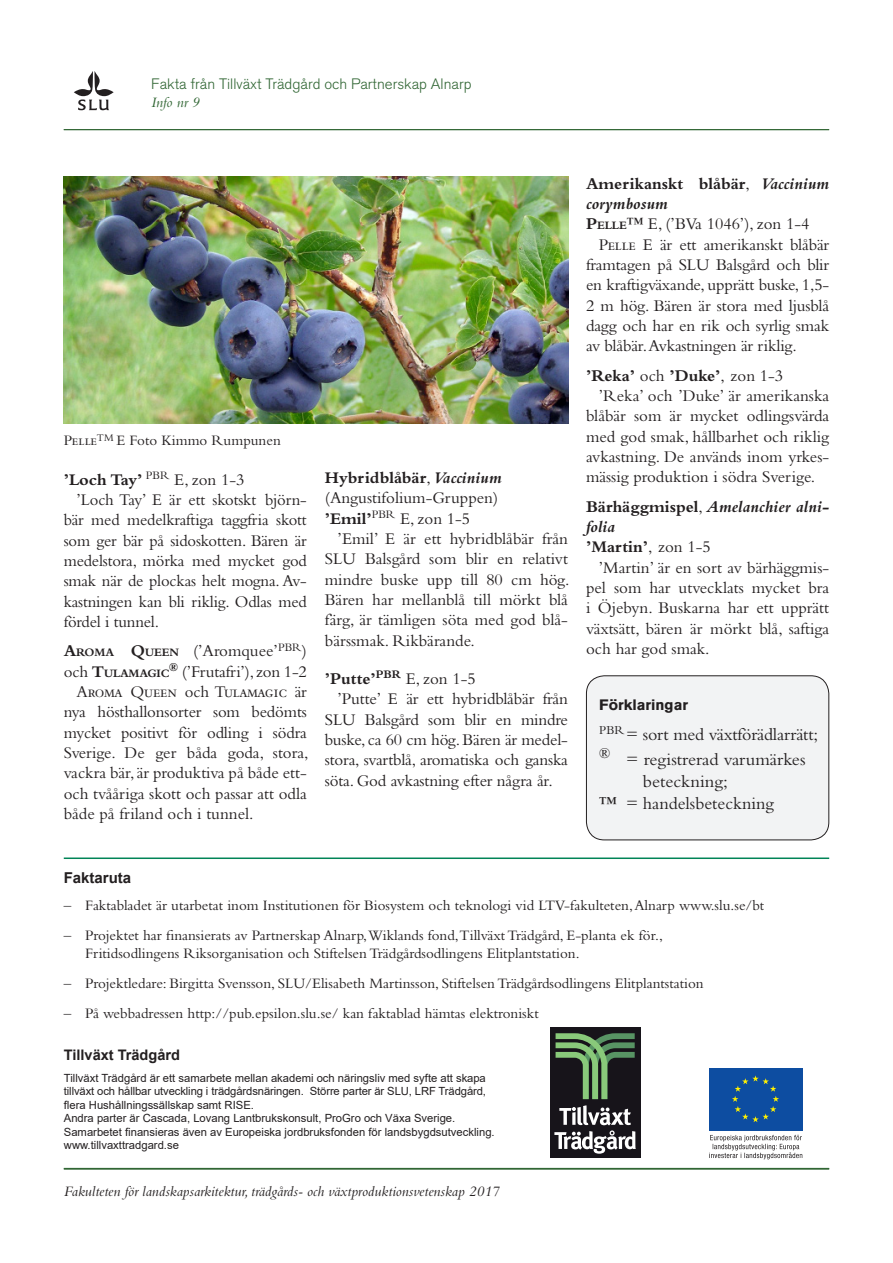
<style>
.page{position:relative;width:893px;height:1263px;background:#fff}
.page>*{position:absolute;margin:0;border:0;box-sizing:border-box;transform-origin:0 0}
.Brödtext_utan_indrag{font:18px "Bembo Std";color:#231f20}
.Brödtext{font:16.95px/20.4px "Bembo Std";color:#231f20;text-align:justify}
.Brödtext_utan_indrag-2{font:16.95px/20.4px "Bembo Std";color:#231f20}
.Brödtext_utan_indrag-3{font:italic 700 16.95px/20.4px "Bembo Std";color:#231f20}
.Brödtext_utan_indrag-4{font:700 16.95px "Bembo Std";color:#231f20}
.Text_Faktaruta{font:15px/18px "Bembo Std";color:#231f20}
.Fot{font:italic 15px "Bembo Std";color:#231f20}
.t1{font:300 15px "Akzidenz Grotesk BQ";color:#316634}
.Bildtext{font:15px "Bembo Std";color:#231f20}
.Underrubrik{font:700 15px "Akzidenz Grotesk BQ";color:#231f20}
.Brödtext-2{font:700 15px "Arial";color:#231f20}
.t2{font:italic 15px "Bembo Std";color:#316634}
.Text_Faktaruta-2{font:700 14.55px "Arial";color:#231f20}
.Brödtext_utan_indrag-5{font:700 11.85px "Bembo Std";letter-spacing:-.015em;color:#231f20}
.Text_Faktaruta-3{font:11.25px/13.5px "Arial";color:#231f20;text-align:justify}
.s1{font-weight:400}
.s2{font-weight:700}
.s3{font-weight:700;font-size:11.85px}
.s4{font-weight:400;font-size:16.95px}
.s5{font-size:16.95px}
.s6{font-weight:700;font-style:italic}
.s7{font-style:normal}
.s8{font-weight:400;font-style:normal}
</style>
<div class="page">
<svg style="left:74px;top:71px;width:40px;height:39px"></svg>
<hr style="left:64px;top:1168px;width:765px;height:1px;background:#316634">
<hr style="left:64px;top:129px;width:765px;height:1px;background:#316634">
<hr style="left:64px;top:857px;width:765px;height:2px;background:#008457">
<div style="left:709px;top:1068px;width:93px;height:62px;background:#0d4da1"></div>
<svg style="left:732px;top:1075px;width:47px;height:47px"></svg>
<svg style="left:709px;top:1135px;width:93px;height:24px"></svg>
<div style="left:550px;top:1027px;width:91px;height:131px;background:#17141a"></div>
<svg style="left:554px;top:1105px;width:82px;height:49px"></svg>
<svg style="left:556px;top:1033px;width:79px;height:66px"></svg>
<img style="left:64px;top:177px;width:504px;height:247px">
<div style="left:586px;top:676px;width:243px;height:164px;background:#f2f3f4;border-radius:18px"></div>
<div style="left:586px;top:675px;width:243px;height:165px;border:1px solid #231f20;border-radius:18px"></div>
<p class="t1" style="left:151px;top:76px;width:322px">Fakta från Tillväxt Trädgård och Partnerskap Alnarp</p>
<p class="t2" style="left:151px;top:94px;width:50px">Info nr 9</p>
<p class="Bildtext" style="left:64px;top:432px;width:218px">Pelle<sup>TM</sup> E Foto Kimmo Rumpunen</p>
<p class="Brödtext_utan_indrag-4" style="left:64px;top:470px;width:182px">’Loch Tay’ <sup>PBR</sup> <span class="s1">E, zon 1-3</span></p>
<p class="Brödtext" style="left:64px;top:489px;width:245px;text-indent:13px">’Loch Tay’ E är ett skotskt björn&shy;bär med medelkraftiga taggfria skott som ger bär på sidoskotten. Bären är medelstora, mörka med mycket god smak när de plockas helt mogna. Av&shy;kastningen kan bli riklig. Odlas med fördel i tunnel.</p>
<p class="Brödtext_utan_indrag-2" style="left:64px;top:641px;width:245px"><span class="s2">A</span><span class="s3">ROMA</span> <span class="s2">Q</span><span class="s3">UEEN</span> (’Aromquee’<sup>PBR</sup>)</p>
<p class="Brödtext_utan_indrag-5" style="left:64px;top:666px;width:107px"><span class="s4">och</span> <span class="s5">T</span>ULAMAGIC</p>
<p class="Brödtext_utan_indrag-2" style="left:169px;top:661px;width:139px"><sup>®</sup> (’Frutafri’), zon 1-2</p>
<p class="Brödtext" style="left:64px;top:681px;width:246px;text-indent:13px">Aroma Queen och Tulamagic är nya hösthallonsorter som bedömts mycket positivt för odling i södra Sverige. De ger båda goda, stora, vackra bär, är produktiva på både ett&shy;och tvååriga skott och passar att odla både på friland och i tunnel.</p>
<p class="Brödtext_utan_indrag-2" style="left:325px;top:467px;width:178px"><span class="s2">Hybridblåbär</span>, <span class="s6">Vaccinium </span>(Angustifolium-Gruppen)</p>
<p class="Brödtext_utan_indrag-2" style="left:325px;top:508px;width:147px"><span class="s2">’Emil’</span><sup>PBR</sup> E, zon 1-5</p>
<p class="Brödtext" style="left:325px;top:528px;width:246px;text-indent:13px">’Emil’ E är ett hybridblåbär från SLU Balsgård som blir en relativt mindre buske upp till 80 cm hög.<br>Bären har mellanblå till mörkt blå färg, är tämligen söta med god blå&shy;bärssmak. Rikbärande.</p>
<p class="Brödtext_utan_indrag-2" style="left:325px;top:668px;width:152px"><span class="s2">’Putte’</span><sup>PBR</sup> E, zon 1-5</p>
<p class="Brödtext" style="left:325px;top:688px;width:245px;text-indent:13px">’Putte’ E är ett hybridblåbär från SLU Balsgård som blir en mindre buske, ca 60 cm hög. Bären är medel&shy;stora, svartblå, aromatiska och ganska söta. God avkastning efter några år.</p>
<p class="Brödtext_utan_indrag-3" style="left:586px;top:173px;width:245px"><span class="s7">Amerikanskt blåbär</span><span class="s8">,</span> Vaccinium corymbosum</p>
<p class="Brödtext_utan_indrag-2" style="left:586px;top:213px;width:225px"><span class="s2">P</span><span class="s3">ELLE</span>™ E, (’BVa 1046’), zon 1-4</p>
<p class="Brödtext" style="left:586px;top:234px;width:245px;text-indent:13px">Pelle E är ett amerikanskt blåbär framtagen på SLU Balsgård och blir en kraftigväxande, upprätt buske, 1,5- 2 m hög. Bären är stora med ljusblå dagg och har en rik och syrlig smak av blåbär. Avkastningen är riklig.</p>
<p class="Brödtext_utan_indrag-4" style="left:586px;top:366px;width:199px">’Reka’ <span class="s1">och</span> ’Duke’<span class="s1">, zon 1-3</span></p>
<p class="Brödtext" style="left:586px;top:385px;width:245px;text-indent:13px">’Reka’ och ’Duke’ är amerikanska blåbär som är mycket odlingsvärda med god smak, hållbarhet och riklig avkastning. De används inom yrkes&shy;mässig produktion i södra Sverige.</p>
<p class="Brödtext_utan_indrag-3" style="left:586px;top:496px;width:245px"><span class="s7">Bärhäggmispel</span><span class="s8">,</span> Amelanchier alni&shy;folia</p>
<p class="Brödtext_utan_indrag-4" style="left:586px;top:538px;width:126px">’Martin’<span class="s1">, zon 1-5</span></p>
<p class="Brödtext" style="left:586px;top:557px;width:245px;text-indent:13px">’Martin’ är en sort av bärhäggmis&shy;pel som har utvecklats mycket bra i Öjebyn. Buskarna har ett upprätt växtsätt, bären är mörkt blå, saftiga och har god smak.</p>
<p class="Underrubrik" style="left:599px;top:696px;width:90px">Förklaringar</p>
<p class="Brödtext_utan_indrag" style="left:599px;top:724px;width:220px"><sup>PBR</sup> = sort med växtförädlarrätt;</p>
<p class="Brödtext_utan_indrag" style="left:599px;top:749px;width:208px"><sup>®</sup> = registrerad varumärkes</p>
<p class="Brödtext_utan_indrag" style="left:643px;top:771px;width:86px">beteckning;</p>
<p class="Brödtext_utan_indrag" style="left:599px;top:792px;width:176px">™ = handelsbeteckning</p>
<p class="Brödtext-2" style="left:64px;top:867px;width:69px">Faktaruta</p>
<p class="Text_Faktaruta" style="left:64px;top:896px;width:702px">– Faktabladet är utarbetat inom Institutionen för Biosystem och teknologi vid LTV-fakulteten, Alnarp www.slu.se/bt</p>
<p class="Text_Faktaruta" style="left:85px;top:926px;width:579px;text-indent:-21px">– Projektet har finansierats av Partnerskap Alnarp,Wiklands fond,Tillväxt Trädgård, E-planta ek för.,<br>Fritidsodlingens Riksorganisation och Stiftelsen Trädgårdsodlingens Elitplantstation.</p>
<p class="Text_Faktaruta" style="left:64px;top:974px;width:641px">– Projektledare: Birgitta Svensson, SLU/Elisabeth Martinsson, Stiftelsen Trädgårdsodlingens Elitplantstation</p>
<p class="Text_Faktaruta" style="left:64px;top:1004px;width:476px">– På webbadressen http://pub.epsilon.slu.se/ kan faktablad hämtas elektroniskt</p>
<p class="Text_Faktaruta-2" style="left:64px;top:1044px;width:118px">Tillväxt Trädgård</p>
<p class="Text_Faktaruta-3" style="left:64px;top:1071px;width:424px">Tillväxt Trädgård är ett samarbete mellan akademi och näringsliv med syfte att skapa tillväxt och hållbar utveckling i trädgårdsnäringen. Större parter är SLU, LRF Trädgård, flera Hushållningssällskap samt RISE.</p>
<p class="Text_Faktaruta-3" style="left:64px;top:1111px;width:393px">Andra parter är Cascada, Lovang Lantbrukskonsult, ProGro och Växa Sverige.</p>
<p class="Text_Faktaruta-3" style="left:64px;top:1125px;width:432px">Samarbetet finansieras även av Europeiska jordbruksfonden för landsbygdsutveckling.</p>
<p class="Text_Faktaruta-3" style="left:64px;top:1138px;width:117px">www.tillvaxttradgard.se</p>
<p class="Fot" style="left:64px;top:1182px;width:437px">Fakulteten för landskapsarkitektur, trädgårds- och växtproduktionsvetenskap 2017</p>
</div>
